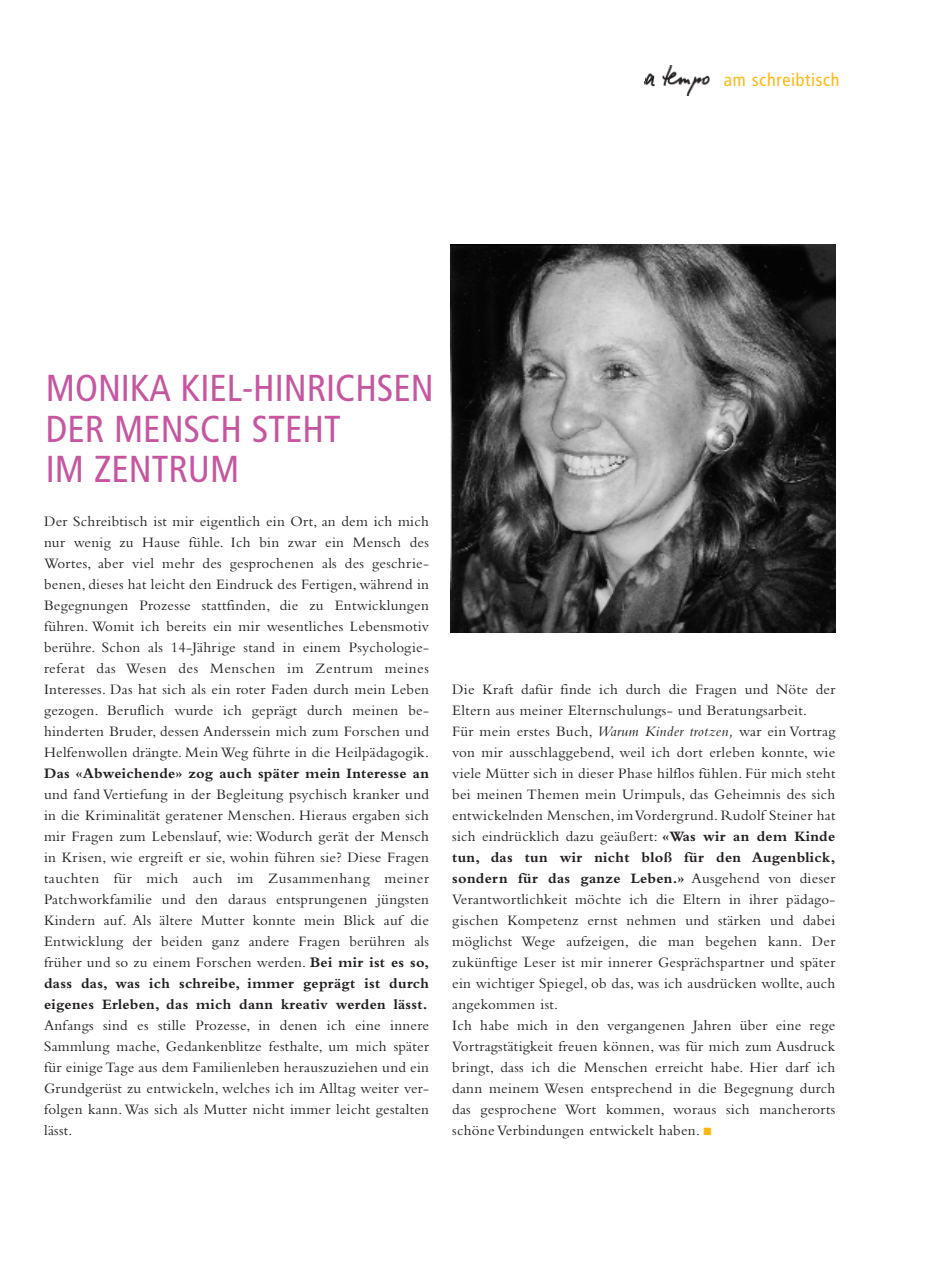
<style>
.page{position:relative;width:944px;height:1263px;background:#fff}
.page>*{position:absolute;margin:0;border:0;box-sizing:border-box;transform-origin:0 0}
.t1{font:condensed 37.5px/40.5px "Frutiger";color:#c656a0}
.t2{font:condensed 18px "Frutiger";letter-spacing:.04em;color:#fcb814}
.t3{font:15px/21px "Bembo";letter-spacing:.02em;color:#231f20;text-align:justify}
.t4{font:700 15px "Bembo";letter-spacing:.02em;color:#231f20}
.s1{font-weight:700}
.s2{font-style:italic}
.s3{color:#fcb814}
</style>
<div class="page">
<img style="left:451px;top:245px;width:385px;height:388px">
<img style="left:645px;top:65px;width:65px;height:31px">
<p class="t2" style="left:724px;top:72px;width:117px">am schreibtisch</p>
<h1 class="t1" style="left:46px;top:371px;width:389px">MONIKA KIEL-HINRICHSEN<br>DER MENSCH STEHT<br>IM ZENTRUM</h1>
<p class="t3" style="left:44px;top:512px;width:386px">Der Schreibtisch ist mir eigentlich ein Ort, an dem ich mich nur wenig zu Hause fühle. Ich bin zwar ein Mensch des Wortes, aber viel mehr des gesprochenen als des geschrie&shy;benen, dieses hat leicht den Eindruck des Fertigen, während in Begegnungen Prozesse stattfinden, die zu Entwicklungen führen. Womit ich bereits ein mir wesentliches Lebensmotiv berühre. Schon als 14-Jährige stand in einem Psychologie&shy;referat das Wesen des Menschen im Zentrum meines Interesses. Das hat sich als ein roter Faden durch mein Leben gezogen. Beruflich wurde ich geprägt durch meinen be&shy;hinderten Bruder, dessen Anderssein mich zum Forschen und Helfenwollen drängte. Mein Weg führte in die Heilpädagogik.</p>
<p class="t4" style="left:44px;top:768px;width:386px">Das «Abweichende» zog auch später mein Interesse an</p>
<p class="t3" style="left:44px;top:785px;width:387px">und fand Vertiefung in der Begleitung psychisch kranker und in die Kriminalität geratener Menschen. Hieraus ergaben sich mir Fragen zum Lebenslauf, wie: Wodurch gerät der Mensch in Krisen, wie ergreift er sie, wohin führen sie? Diese Fragen tauchten für mich auch im Zusammenhang meiner Patchworkfamilie und den daraus entsprungenen jüngsten Kindern auf. Als ältere Mutter konnte mein Blick auf die Entwicklung der beiden ganz andere Fragen berühren als früher und so zu einem Forschen werden. <span class="s1">Bei mir ist es so, dass das, was ich schreibe, immer geprägt ist durch eigenes Erleben, das mich dann kreativ werden lässt.</span></p>
<p class="t3" style="left:44px;top:1016px;width:387px">Anfangs sind es stille Prozesse, in denen ich eine innere Sammlung mache, Gedankenblitze festhalte, um mich später für einigeTage aus dem Familienleben herauszuziehen und ein Grundgerüst zu entwickeln, welches ich im Alltag weiter ver&shy;folgen kann.Was sich als Mutter nicht immer leicht gestalten lässt.</p>
<p class="t3" style="left:452px;top:680px;width:385px;text-align:left">Die Kraft dafür finde ich durch die Fragen und Nöte der Eltern aus meiner Elternschulungs- und Beratungsarbeit.<br>Für mein erstes Buch, <span class="s2">Warum Kinder trotzen,</span> war ein Vortrag von mir ausschlaggebend, weil ich dort erleben konnte, wie viele Mütter sich in dieser Phase hilflos fühlen. Für mich steht bei meinen Themen mein Urimpuls, das Geheimnis des sich entwickelnden Menschen, imVordergrund. Rudolf Steiner hat sich eindrücklich dazu geäußert: <span class="s1">«Was wir an dem Kinde tun, das tun wir nicht bloß für den Augenblick, sondern für das ganze Leben.»</span> Ausgehend von dieser Verantwortlichkeit möchte ich die Eltern in ihrer pädago&shy;gischen Kompetenz ernst nehmen und stärken und dabei möglichst Wege aufzeigen, die man begehen kann. Der zukünftige Leser ist mir innerer Gesprächspartner und später ein wichtiger Spiegel, ob das, was ich ausdrücken wollte, auch angekommen ist.<br>Ich habe mich in den vergangenen Jahren über eine rege Vortragstätigkeit freuen können, was für mich zum Ausdruck bringt, dass ich die Menschen erreicht habe. Hier darf ich dann meinem Wesen entsprechend in die Begegnung durch das gesprochene Wort kommen, woraus sich mancherorts schöneVerbindungen entwickelt haben. <span class="s3">■</span></p>
</div>
